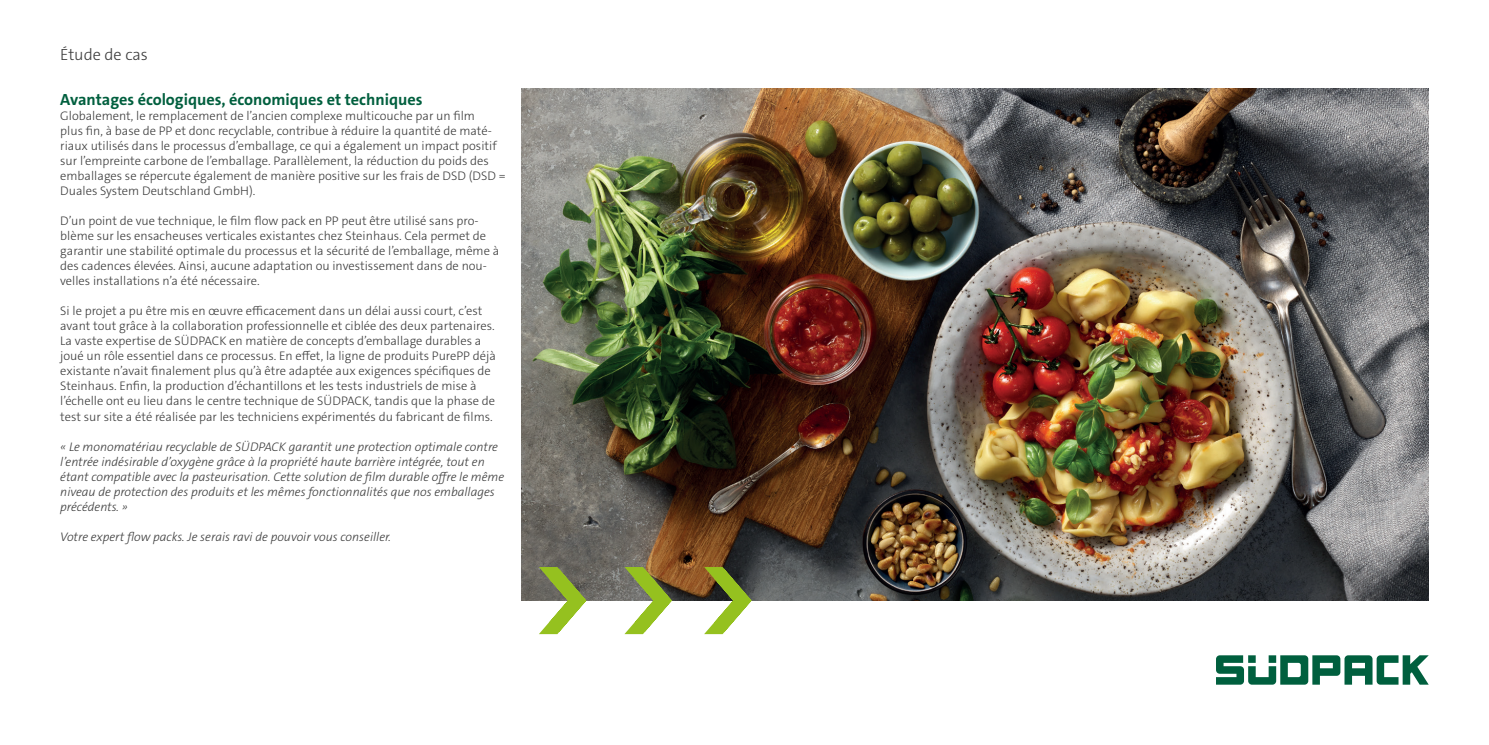
<style>
.page{position:relative;width:1489px;height:745px;background:#fff}
.page>*{position:absolute;margin:0;border:0;box-sizing:border-box;transform-origin:0 0}
.t1{font:700 16.25px "The Sans C4 s";color:#005f3e}
.t2{font:300 16.25px "The Sans C5";color:#3c3c3c}
.t3{font:300 12.5px/15px "The Sans C5";color:#3c3c3c}
.t4{font:italic 300 12.5px/15px "The Sans C5";color:#3c3c3c}
</style>
<div class="page">
<svg style="left:1216px;top:655px;width:212px;height:29px"></svg>
<img style="left:521px;top:88px;width:907px;height:512px">
<svg style="left:689px;top:554px;width:71px;height:81px"></svg>
<svg style="left:609px;top:554px;width:72px;height:81px"></svg>
<svg style="left:523px;top:554px;width:72px;height:81px"></svg>
<h1 class="t2" style="left:60px;top:44px;width:89px">Étude de cas</h1>
<h1 class="t1" style="left:60px;top:89px;width:364px">Avantages écologiques, économiques et techniques</h1>
<p class="t3" style="left:60px;top:108px;width:447px">Globalement, le remplacement de l’ancien complexe multicouche par un film<br>plus fin, à base de PP et donc recyclable, contribue à réduire la quantité de maté&shy;riaux utilisés dans le processus d’emballage, ce qui a également un impact positif sur l’empreinte carbone de l’emballage. Parallèlement, la réduction du poids des emballages se répercute également de manière positive sur les frais de DSD (DSD = Duales System Deutschland GmbH).</p>
<p class="t3" style="left:60px;top:213px;width:440px">D’un point de vue technique, le film flow pack en PP peut être utilisé sans pro&shy;blème sur les ensacheuses verticales existantes chez Steinhaus. Cela permet de garantir une stabilité optimale du processus et la sécurité de l’emballage, même à des cadences élevées. Ainsi, aucune adaptation ou investissement dans de nou&shy;velles installations n’a été nécessaire.</p>
<p class="t3" style="left:60px;top:303px;width:437px">Si le projet a pu être mis en œuvre efficacement dans un délai aussi court, c’est avant tout grâce à la collaboration professionnelle et ciblée des deux partenaires.<br>La vaste expertise de SÜDPACK en matière de concepts d’emballage durables a joué un rôle essentiel dans ce processus. En effet, la ligne de produits PurePP déjà existante n’avait finalement plus qu’à être adaptée aux exigences spécifiques de Steinhaus. Enfin, la production d’échantillons et les tests industriels de mise à l’échelle ont eu lieu dans le centre technique de SÜDPACK, tandis que la phase de test sur site a été réalisée par les techniciens expérimentés du fabricant de films.</p>
<p class="t4" style="left:60px;top:438px;width:445px">« Le monomatériau recyclable de SÜDPACK garantit une protection optimale contre l’entrée indésirable d’oxygène grâce à la propriété haute barrière intégrée, tout en étant compatible avec la pasteurisation. Cette solution de film durable offre le même niveau de protection des produits et les mêmes fonctionnalités que nos emballages précédents. »</p>
<p class="t4" style="left:60px;top:528px;width:332px">Votre expert flow packs. Je serais ravi de pouvoir vous conseiller.</p>
</div>
